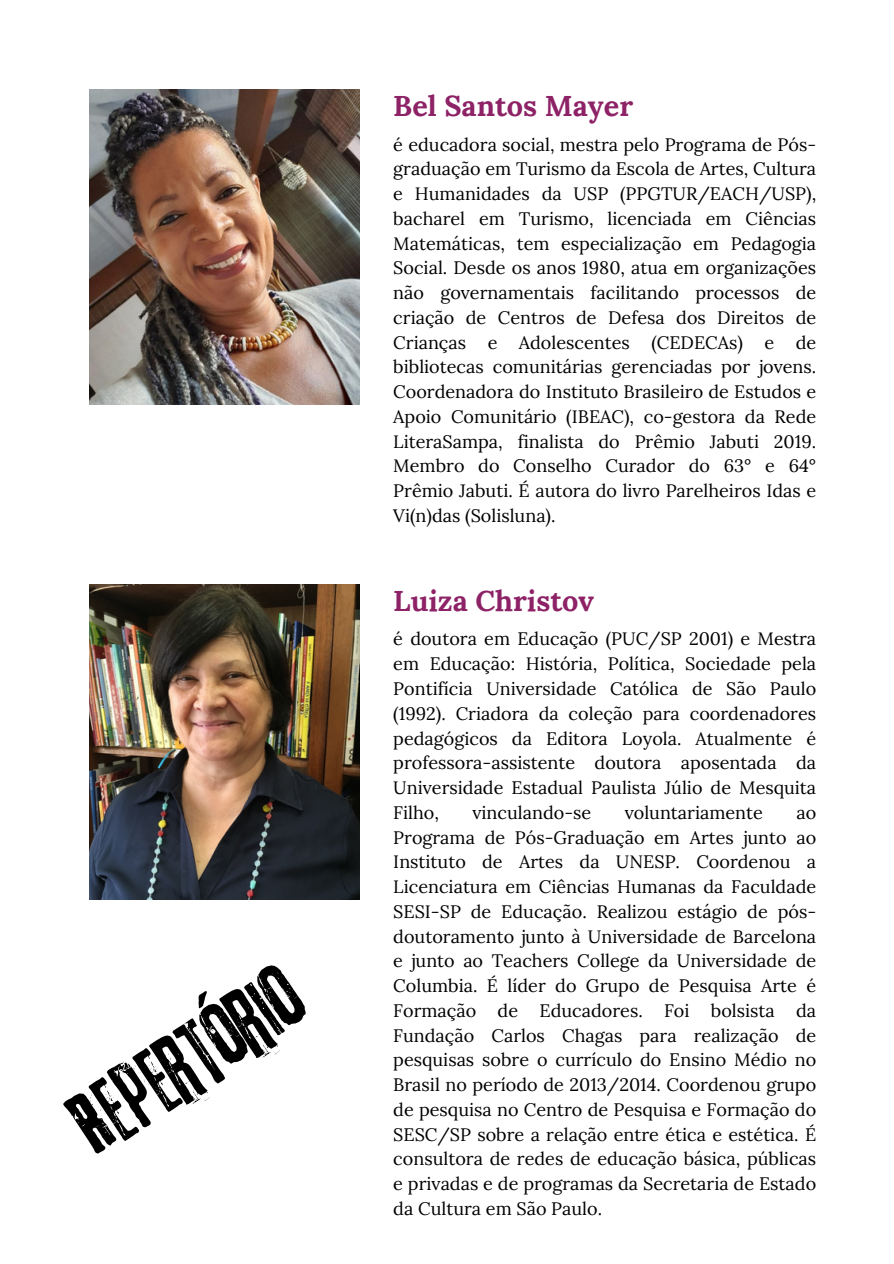
<style>
.page{position:relative;width:894px;height:1264px;background:#fff}
.page>*{position:absolute;margin:0;border:0;box-sizing:border-box;transform-origin:0 0}
.t1{font:87px "Lava Pro Grunge";color:#000}
.t2{font:700 28.8px "Lora";color:#8d2266}
.t3{font:18px/24.8px "Lora";color:#000;text-align:justify}
</style>
<div class="page">
<img style="left:89px;top:89px;width:270px;height:315px">
<img style="left:89px;top:584px;width:270px;height:315px">
<p class="t1" style="left:54px;top:1092px;width:259px;rotate:-34deg">Repertório</p>
<h2 class="t2" style="left:393px;top:87px;width:241px">Bel Santos Mayer</h2>
<h1 class="t3" style="left:393px;top:131px;width:424px">é educadora social, mestra pelo Programa de Pós&shy;graduação em Turismo da Escola de Artes, Cultura e Humanidades da USP (PPGTUR/EACH/USP), bacharel em Turismo, licenciada em Ciências Matemáticas, tem especialização em Pedagogia Social. Desde os anos 1980, atua em organizações não governamentais facilitando processos de criação de Centros de Defesa dos Direitos de Crianças e Adolescentes (CEDECAs) e de bibliotecas comunitárias gerenciadas por jovens.<br>Coordenadora do Instituto Brasileiro de Estudos e Apoio Comunitário (IBEAC), co-gestora da Rede LiteraSampa, finalista do Prêmio Jabuti 2019.<br>Membro do Conselho Curador do 63° e 64° Prêmio Jabuti. É autora do livro Parelheiros Idas e Vi(n)das (Solisluna).</h1>
<h2 class="t2" style="left:393px;top:581px;width:202px">Luiza Christov</h2>
<p class="t3" style="left:393px;top:626px;width:424px">é doutora em Educação (PUC/SP 2001) e Mestra em Educação: História, Política, Sociedade pela Pontifícia Universidade Católica de São Paulo (1992). Criadora da coleção para coordenadores pedagógicos da Editora Loyola. Atualmente é professora-assistente doutora aposentada da Universidade Estadual Paulista Júlio de Mesquita Filho,</p>
<p class="t3" style="left:472px;top:799px;width:120px">vinculando-se</p>
<p class="t3" style="left:624px;top:799px;width:140px">voluntariamente</p>
<p class="t3" style="left:393px;top:799px;width:424px;text-indent:403px">ao Programa de Pós-Graduação em Artes junto ao Instituto de Artes da UNESP. Coordenou a Licenciatura em Ciências Humanas da Faculdade SESI-SP de Educação. Realizou estágio de pós&shy;doutoramento junto à Universidade de Barcelona e junto ao Teachers College da Universidade de Columbia. É líder do Grupo de Pesquisa Arte é Formação de Educadores. Foi bolsista da Fundação Carlos Chagas para realização de pesquisas sobre o currículo do Ensino Médio no Brasil no período de 2013/2014. Coordenou grupo de pesquisa no Centro de Pesquisa e Formação do SESC/SP sobre a relação entre ética e estética. É consultora de redes de educação básica, públicas e privadas e de programas da Secretaria de Estado da Cultura em São Paulo.</p>
</div>
